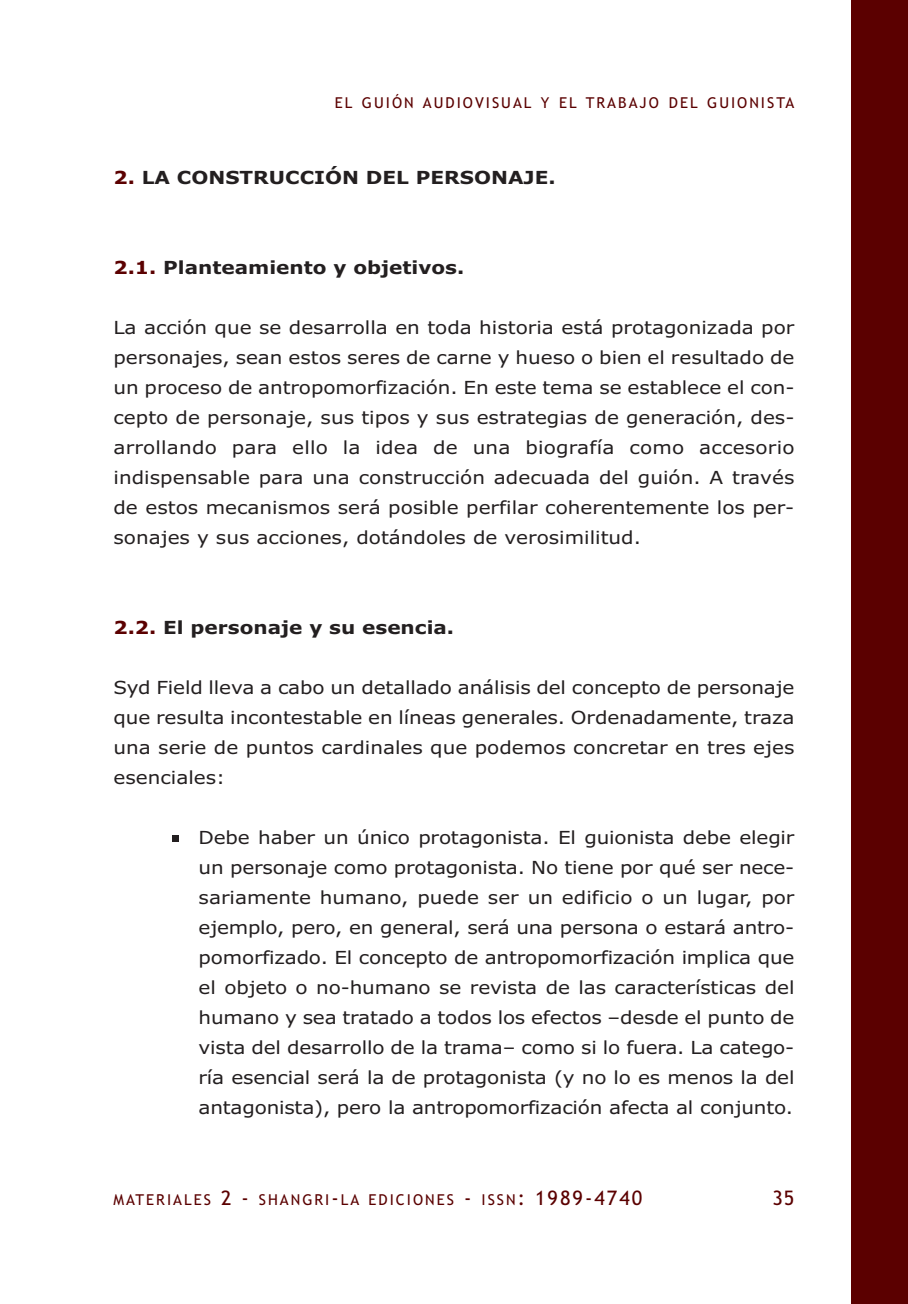
<style>
.page{position:relative;width:908px;height:1304px;background:#fff}
.page>*{position:absolute;margin:0;border:0;box-sizing:border-box;transform-origin:0 0}
.t1{font:60px "Arial";color:#231f20}
.t2{font:20px "Trebuchet MS";color:#5b0000}
.t3{font:18px/30px "Verdana";color:#231f20;text-align:justify;scale:1.11 1}
.t4{font:700 18px "Verdana";color:#231f20;scale:1.11 1}
.t5{font:15px "Trebuchet MS";letter-spacing:.135em;color:#5b0000}
.s1{color:#5b0000}
.s2{font-size:20px}
</style>
<div class="page">
<div style="left:850px;top:0;width:57px;height:1304px;background:#5b0000"></div>
<p class="t5" style="left:335px;top:94px;width:461px">EL GUIÓN AUDIOVISUAL Y EL TRABAJO DEL GUIONISTA</p>
<p class="t4" style="left:113px;top:167px;width:399px"><span class="s1">2.</span> LA CONSTRUCCIÓN DEL PERSONAJE.</p>
<p class="t4" style="left:113px;top:257px;width:317px"><span class="s1">2.1.</span> Planteamiento y objetivos.</p>
<p class="t3" style="left:113px;top:313px;width:614px">La acción que se desarrolla en toda historia está protagonizada por personajes, sean estos seres de carne y hueso o bien el resultado de un proceso de antropomorfización. En este tema se establece el con&shy;cepto de personaje, sus tipos y sus estrategias de generación, des&shy;arrollando para ello la idea de una biografía como accesorio indispensable para una construcción adecuada del guión. A través de estos mecanismos será posible perfilar coherentemente los per&shy;sonajes y sus acciones, dotándoles de verosimilitud.</p>
<p class="t4" style="left:113px;top:617px;width:308px"><span class="s1">2.2.</span> El personaje y su esencia.</p>
<p class="t3" style="left:113px;top:673px;width:614px">Syd Field lleva a cabo un detallado análisis del concepto de personaje que resulta incontestable en líneas generales. Ordenadamente, traza una serie de puntos cardinales que podemos concretar en tres ejes esenciales:</p>
<h1 class="t1" style="left:167px;top:786px;width:18px">.</h1>
<p class="t3" style="left:198px;top:823px;width:538px">Debe haber un único protagonista. El guionista debe elegir un personaje como protagonista. No tiene por qué ser nece&shy;sariamente humano, puede ser un edificio o un lugar, por ejemplo, pero, en general, será una persona o estará antro&shy;pomorfizado. El concepto de antropomorfización implica que el objeto o no-humano se revista de las características del humano y sea tratado a todos los efectos –desde el punto de vista del desarrollo de la trama– como si lo fuera. La catego&shy;ría esencial será la de protagonista (y no lo es menos la del antagonista), pero la antropomorfización afecta al conjunto.</p>
<p class="t5" style="left:113px;top:1191px;width:530px">MATERIALES <span class="s2">2 -</span> SHANGRI<span class="s2">-</span>LA EDICIONES <span class="s2">-</span> ISSN<span class="s2">: 1989-4740</span></p>
<p class="t2" style="left:772px;top:1187px;width:23px">35</p>
</div>
